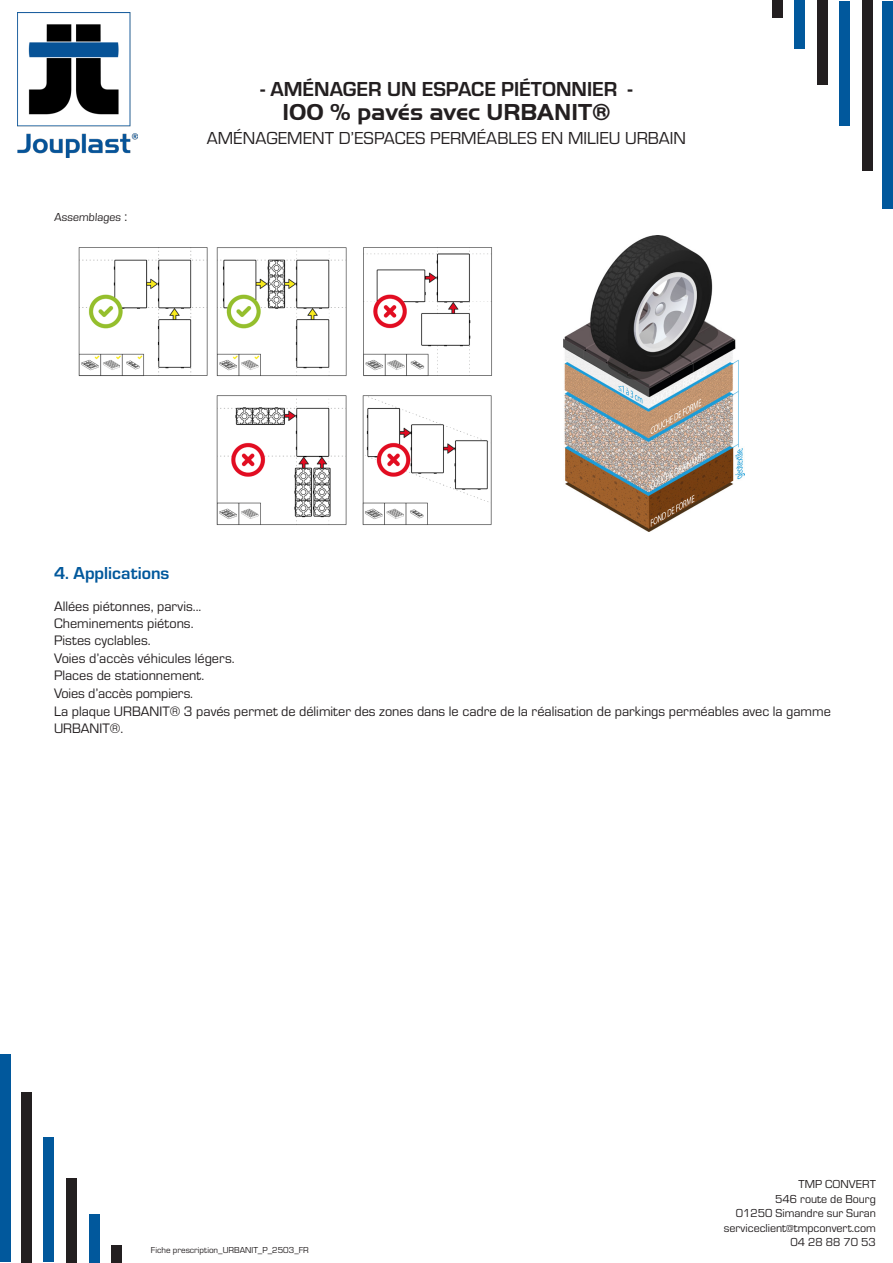
<style>
.page{position:relative;width:893px;height:1263px;background:#fff}
.page>*{position:absolute;margin:0;border:0;box-sizing:border-box;transform-origin:0 0}
.t1{font:700 24px "Handel Got D";color:#231f20}
.t2{font:700 21px "Eurostile";color:#231f20}
.t3{font:18px "Eurostile";color:#231f20}
.t4{font:700 18px "Eurostile";color:#01589c}
.t5{font:14.25px/17.1px "Eurostile";color:#231f20}
.t6{font:12px "Eurostile";color:#231f20}
.t7{font:9px "Eurostile";color:#231f20}
.s1{font-size:14.25px}
</style>
<div class="page">
<img style="left:17px;top:13px;width:121px;height:145px">
<div style="left:883px;top:1px;width:10px;height:208px;background:#01589c"></div>
<div style="left:862px;top:0;width:10px;height:170px;background:#231f20"></div>
<div style="left:840px;top:1px;width:10px;height:124px;background:#01589c"></div>
<div style="left:817px;top:1px;width:10px;height:84px;background:#231f20"></div>
<div style="left:795px;top:0;width:10px;height:49px;background:#01589c"></div>
<div style="left:772px;top:0;width:10px;height:17px;background:#231f20"></div>
<div style="left:1px;top:1054px;width:10px;height:208px;background:#01589c"></div>
<div style="left:21px;top:1093px;width:10px;height:170px;background:#231f20"></div>
<div style="left:44px;top:1137px;width:10px;height:125px;background:#01589c"></div>
<div style="left:66px;top:1178px;width:11px;height:84px;background:#231f20"></div>
<div style="left:89px;top:1214px;width:10px;height:49px;background:#01589c"></div>
<div style="left:111px;top:1246px;width:11px;height:17px;background:#231f20"></div>
<img style="left:78px;top:247px;width:269px;height:129px">
<img style="left:363px;top:247px;width:129px;height:129px">
<img style="left:216px;top:395px;width:131px;height:130px">
<img style="left:362px;top:395px;width:130px;height:130px">
<img style="left:563px;top:236px;width:181px;height:295px">
<p class="t6" style="left:54px;top:209px;width:75px">Assemblages <span class="s1">:</span></p>
<p class="t2" style="left:260px;top:74px;width:373px">- AMÉNAGER UN ESPACE PIÉTONNIER -</p>
<p class="t1" style="left:282px;top:98px;width:330px">100 % pavés avec URBANIT®</p>
<p class="t3" style="left:207px;top:125px;width:481px">AMÉNAGEMENT D’ESPACES PERMÉABLES EN MILIEU URBAIN</p>
<p class="t4" style="left:54px;top:560px;width:117px">4. Applications</p>
<p class="t5" style="left:54px;top:597px;width:149px">Allées piétonnes, parvis...</p>
<p class="t5" style="left:54px;top:614px;width:141px">Cheminements piétons.</p>
<p class="t5" style="left:54px;top:631px;width:98px">Pistes cyclables.</p>
<p class="t5" style="left:54px;top:648px;width:182px">Voies d’accès véhicules légers.</p>
<p class="t5" style="left:54px;top:666px;width:152px">Places de stationnement.</p>
<p class="t5" style="left:54px;top:684px;width:141px">Voies d’accès pompiers.</p>
<p class="t5" style="left:54px;top:702px;width:778px">La plaque URBANIT® 3 pavés permet de délimiter des zones dans le cadre de la réalisation de parkings perméables avec la gamme<br>URBANIT®.</p>
<p class="t7" style="left:151px;top:1243px;width:159px">Fiche prescription_URBANIT_P_2503_FR</p>
<p class="t6" style="left:798px;top:1176px;width:79px">TMP CONVERT</p>
<p class="t6" style="left:775px;top:1191px;width:102px">546 route de Bourg</p>
<p class="t6" style="left:736px;top:1205px;width:142px">01250 Simandre sur Suran</p>
<p class="t6" style="left:724px;top:1219px;width:154px">serviceclient@tmpconvert.com</p>
<p class="t6" style="left:790px;top:1234px;width:87px">04 28 88 70 53</p>
</div>
